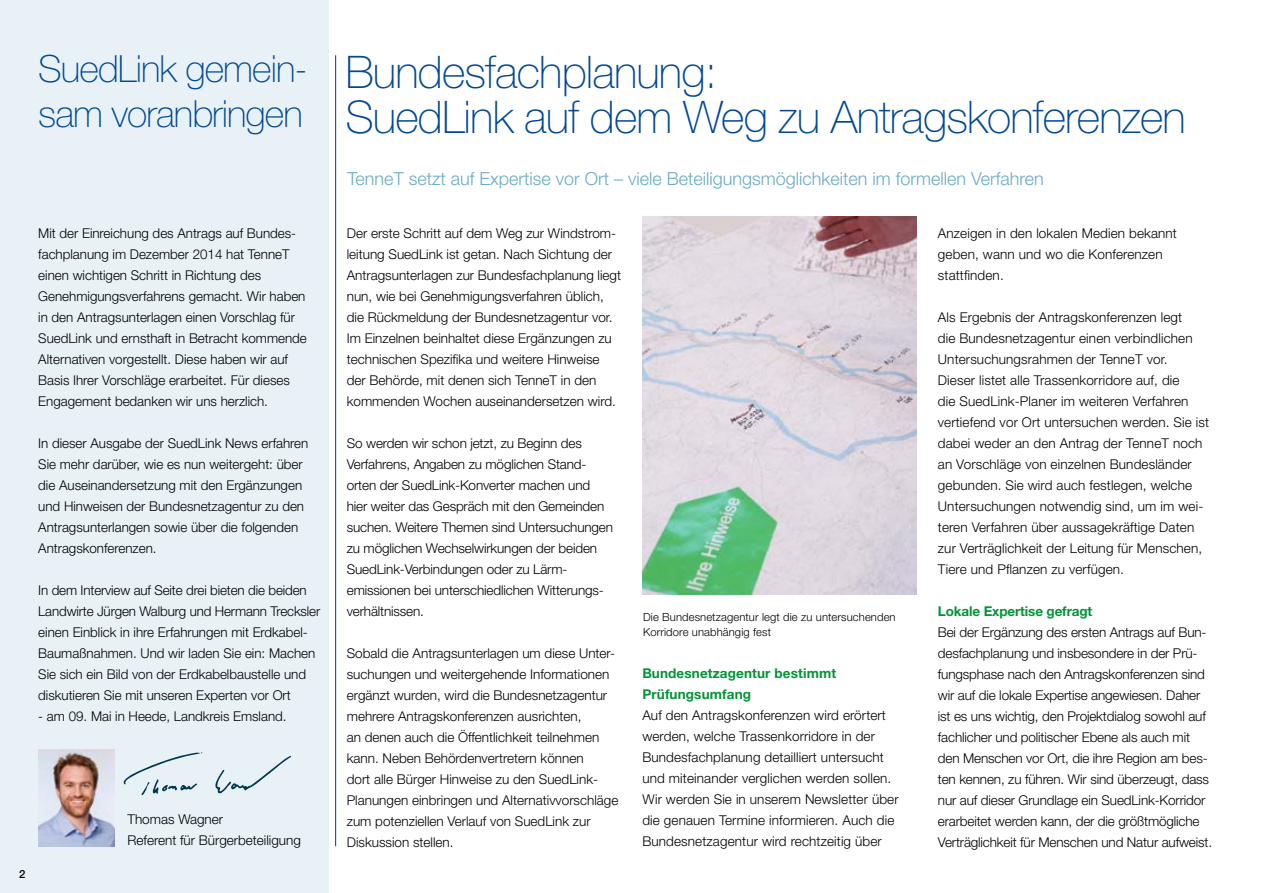
<style>
.page{position:relative;width:1263px;height:893px;background:#fff}
.page>*{position:absolute;margin:0;border:0;box-sizing:border-box;transform-origin:0 0}
.t1{font:100 45px/45px "Helvetica Neue LT Pro";letter-spacing:-.02em;color:#004894}
.t2{font:100 37.5px/45px "Helvetica Neue LT Pro";letter-spacing:-.025em;color:#004894}
.t3{font:300 18px "Helvetica Neue LT Pro";color:#6baac5}
.t4{font:300 13.5px/21px "Helvetica Neue LT Pro";color:#000}
.t5{font:700 13.5px/21px "Helvetica Neue LT Pro";letter-spacing:.01em;color:#009435}
.t6{font:700 13.5px "Helvetica Neue LT Pro";letter-spacing:-.01em;color:#009435}
.t7{font:300 11.25px/15px "Helvetica Neue LT Pro";letter-spacing:.01em;color:#000}
.t8{font:500 11.25px "Helvetica Neue LT Pro";color:#000}
</style>
<div class="page">
<hr style="left:335px;top:55px;width:1px;height:791px;background:#004894">
<div style="left:0;top:0;width:329px;height:893px;background:#e8f1f6"></div>
<img style="left:38px;top:750px;width:77px;height:96px">
<svg style="left:215px;top:756px;width:76px;height:37px"></svg>
<svg style="left:123px;top:752px;width:79px;height:43px"></svg>
<img style="left:642px;top:217px;width:275px;height:378px">
<p class="t2" style="left:38px;top:45px;width:271px">SuedLink gemein&shy;sam voranbringen</p>
<p class="t4" style="left:38px;top:222px;width:270px">Mit der Einreichung des Antrags auf Bundes&shy;fachplanung im Dezember 2014 hat TenneT einen wichtigen Schritt in Richtung des Genehmigungsverfahrens gemacht. Wir haben in den Antragsunterlagen einen Vorschlag für SuedLink und ernsthaft in Betracht kommende Alternativen vorgestellt. Diese haben wir auf Basis Ihrer Vorschläge erarbeitet. Für dieses Engagement bedanken wir uns herzlich.</p>
<p class="t4" style="left:38px;top:432px;width:272px">In dieser Ausgabe der SuedLink News erfahren Sie mehr darüber, wie es nun weitergeht: über die Auseinandersetzung mit den Ergänzungen und Hinweisen der Bundesnetzagentur zu den Antragsunterlangen sowie über die folgenden Antragskonferenzen.</p>
<p class="t4" style="left:38px;top:579px;width:283px">In dem Interview auf Seite drei bieten die beiden Landwirte Jürgen Walburg und Hermann Trecksler einen Einblick in ihre Erfahrungen mit Erdkabel-Baumaßnahmen. Und wir laden Sie ein: Machen Sie sich ein Bild von der Erdkabelbaustelle und diskutieren Sie mit unseren Experten vor Ort</p>
<p class="t4" style="left:38px;top:705px;width:250px">- am 09. Mai in Heede, Landkreis Emsland.</p>
<p class="t8" style="left:19px;top:867px;width:8px">2</p>
<p class="t4" style="left:128px;top:808px;width:97px">Thomas Wagner</p>
<p class="t4" style="left:128px;top:829px;width:175px">Referent für Bürgerbeteiligung</p>
<p class="t1" style="left:345px;top:49px;width:842px">Bundesfachplanung:<br>SuedLink auf dem Weg zu Antragskonferenzen</p>
<p class="t3" style="left:348px;top:168px;width:698px">TenneT setzt auf Expertise vor Ort – viele Beteiligungsmöglichkeiten im formellen Verfahren</p>
<p class="t4" style="left:347px;top:222px;width:276px">Der erste Schritt auf dem Weg zur Windstrom&shy;leitung SuedLink ist getan. Nach Sichtung der Antragsunterlagen zur Bundesfachplanung liegt nun, wie bei Genehmigungsverfahren üblich, die Rückmeldung der Bundesnetzagentur vor.<br>Im Einzelnen beinhaltet diese Ergänzungen zu technischen Spezifika und weitere Hinweise der Behörde, mit denen sich TenneT in den kommenden Wochen auseinandersetzen wird.</p>
<p class="t4" style="left:347px;top:432px;width:268px">So werden wir schon jetzt, zu Beginn des Verfahrens, Angaben zu möglichen Stand&shy;orten der SuedLink-Konverter machen und hier weiter das Gespräch mit den Gemeinden suchen. Weitere Themen sind Untersuchungen zu möglichen Wechselwirkungen der beiden SuedLink-Verbindungen oder zu Lärm&shy;emissionen bei unterschiedlichen Witterungs&shy;verhältnissen.</p>
<p class="t4" style="left:347px;top:642px;width:273px">Sobald die Antragsunterlagen um diese Unter&shy;suchungen und weitergehende Informationen ergänzt wurden, wird die Bundesnetzagentur mehrere Antragskonferenzen ausrichten,<br>an denen auch die Öffentlichkeit teilnehmen kann. Neben Behördenvertretern können<br>dort alle Bürger Hinweise zu den SuedLink-Planungen einbringen und Alternativvorschläge zum potenziellen Verlauf von SuedLink zur Diskussion stellen.</p>
<p class="t7" style="left:643px;top:609px;width:254px">Die Bundesnetzagentur legt die zu untersuchenden<br>Korridore unabhängig fest</p>
<p class="t5" style="left:642px;top:662px;width:195px">Bundesnetzagentur bestimmt<br>Prüfungsumfang</p>
<p class="t4" style="left:642px;top:705px;width:258px">Auf den Antragskonferenzen wird erörtert werden, welche Trassenkorridore in der Bundesfachplanung detailliert untersucht und miteinander verglichen werden sollen.<br>Wir werden Sie in unserem Newsletter über die genauen Termine informieren. Auch die Bundesnetzagentur wird rechtzeitig über</p>
<p class="t4" style="left:938px;top:222px;width:241px">Anzeigen in den lokalen Medien bekannt geben, wann und wo die Konferenzen stattfinden.</p>
<p class="t4" style="left:938px;top:306px;width:273px">Als Ergebnis der Antragskonferenzen legt<br>die Bundesnetzagentur einen verbindlichen Untersuchungsrahmen der TenneT vor.<br>Dieser listet alle Trassenkorridore auf, die<br>die SuedLink-Planer im weiteren Verfahren vertiefend vor Ort untersuchen werden. Sie ist dabei weder an den Antrag der TenneT noch an Vorschläge von einzelnen Bundesländer gebunden. Sie wird auch festlegen, welche Untersuchungen notwendig sind, um im wei&shy;teren Verfahren über aussagekräftige Daten zur Verträglichkeit der Leitung für Menschen, Tiere und Pflanzen zu verfügen.</p>
<p class="t6" style="left:938px;top:603px;width:156px">Lokale Expertise gefragt</p>
<p class="t4" style="left:938px;top:621px;width:276px">Bei der Ergänzung des ersten Antrags auf Bun&shy;desfachplanung und insbesondere in der Prü&shy;fungsphase nach den Antragskonferenzen sind wir auf die lokale Expertise angewiesen. Daher ist es uns wichtig, den Projektdialog sowohl auf fachlicher und politischer Ebene als auch mit den Menschen vor Ort, die ihre Region am bes&shy;ten kennen, zu führen. Wir sind überzeugt, dass nur auf dieser Grundlage ein SuedLink-Korridor erarbeitet werden kann, der die größtmögliche Verträglichkeit für Menschen und Natur aufweist.</p>
</div>
